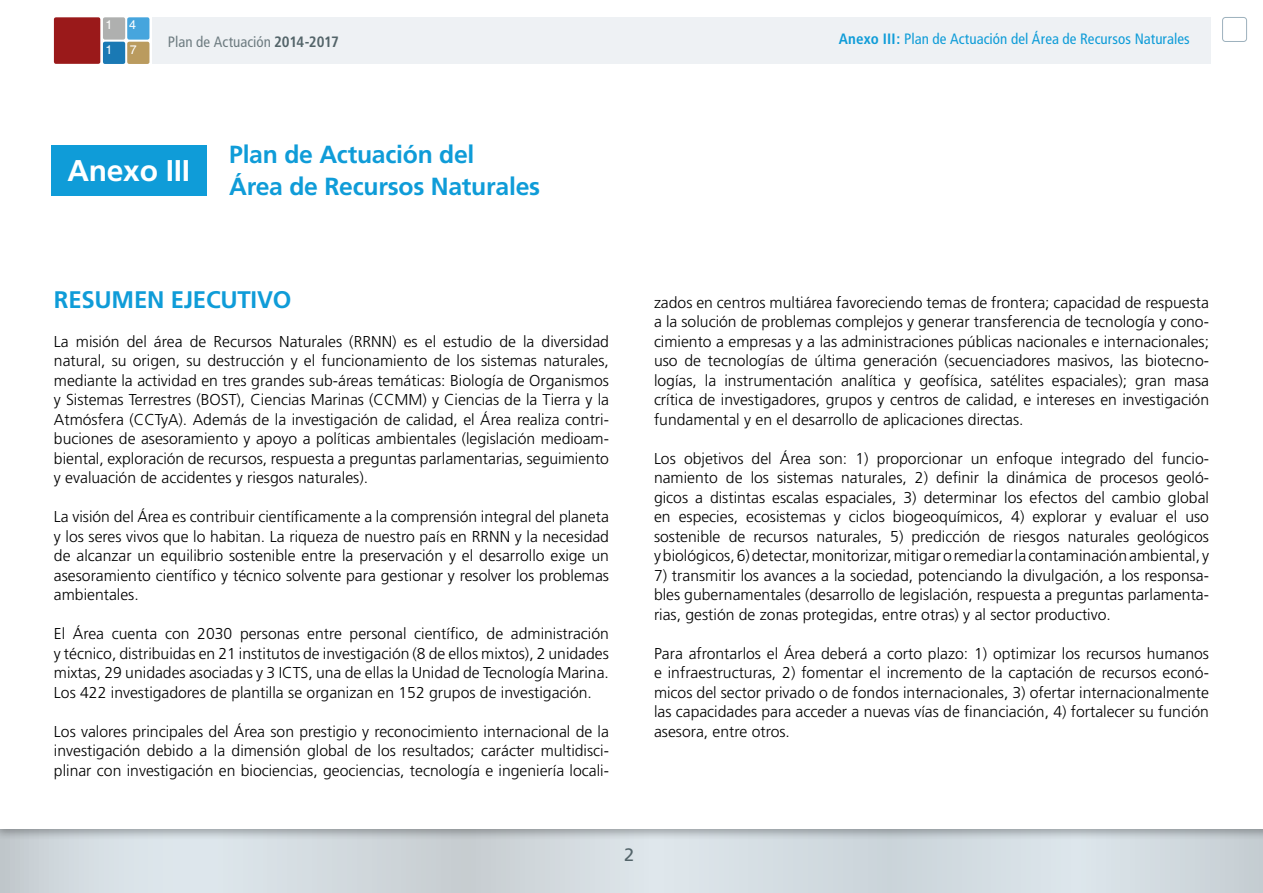
<style>
.page{position:relative;width:1263px;height:893px;background:#fff}
.page>*{position:absolute;margin:0;border:0;box-sizing:border-box;transform-origin:0 0}
.t1{font:700 30px "Frutiger";letter-spacing:-.01em;color:#fff}
.t2{font:700 24.75px/31.5px "Frutiger";letter-spacing:-.01em;color:#0f9cd8}
.t3{font:700 24px "Frutiger";letter-spacing:-.01em;color:#0f9cd8}
.t4{font:18px "Frutiger";color:#536469}
.t5{font:300 15.75px/19.5px "Frutiger";color:#000;text-align:justify}
.t6{font:condensed 15px "Frutiger";letter-spacing:.005em;color:#0f9cd8}
.t7{font:condensed 15px "Frutiger";color:#6e7c81}
.t8{font:12.45px/24.5px "Helvetica";color:#fff}
.s1{font-weight:700;color:#536469}
.s2{font-weight:700}
</style>
<div class="page">
<svg style="left:0;top:841px;width:1263px;height:52px"></svg>
<div style="left:0;top:630px;width:1263px;height:211px;background:#000;opacity:.3"></div>
<div style="left:0;top:635px;width:1263px;height:194px;background:#fff"></div>
<div style="left:0;top:566px;width:1263px;height:128px;background:#fff"></div>
<div style="left:152px;top:17px;width:1058px;height:47px;background:#eef1f4"></div>
<div style="left:1222px;top:17px;width:25px;height:25px;border:1px solid #9db1bd;border-radius:3px"></div>
<div style="left:54px;top:17px;width:46px;height:47px;background:#9a191a;border-radius:2px"></div>
<div style="left:103px;top:17px;width:22px;height:23px;background:#afb0af;border-radius:2px"></div>
<div style="left:127px;top:17px;width:22px;height:23px;background:#46a5dd;border-radius:2px"></div>
<div style="left:103px;top:42px;width:22px;height:22px;background:#1a79b4;border-radius:2px"></div>
<div style="left:127px;top:42px;width:22px;height:22px;background:#ba9b5f;border-radius:2px"></div>
<div style="left:52px;top:146px;width:155px;height:50px;background:#0f9cd8"></div>
<p class="t8" style="left:105px;top:12px;width:9px">1<br>1</p>
<p class="t8" style="left:129px;top:12px;width:9px">4<br>7</p>
<p class="t7" style="left:168px;top:33px;width:173px">Plan de Actuación <span class="s1">2014-2017</span></p>
<p class="t6" style="left:839px;top:30px;width:352px"><span class="s2">Anexo III:</span> Plan de Actuación del Área de Recursos Naturales</p>
<h1 class="t1" style="left:68px;top:153px;width:124px">Anexo III</h1>
<h2 class="t2" style="left:229px;top:139px;width:313px">Plan de Actuación del<br>Área de Recursos Naturales</h2>
<h3 class="t3" style="left:54px;top:285px;width:235px">Resumen Ejecutivo</h3>
<p class="t5" style="left:54px;top:332px;width:557px">La misión del área de Recursos Naturales (RRNN) es el estudio de la diversidad natural, su origen, su destrucción y el funcionamiento de los sistemas naturales, mediante la actividad en tres grandes sub-áreas temáticas: Biología de Organismos y Sistemas Terrestres (BOST), Ciencias Marinas (CCMM) y Ciencias de la Tierra y la Atmósfera (CCTyA). Además de la investigación de calidad, el Área realiza contri&shy;buciones de asesoramiento y apoyo a políticas ambientales (legislación medioam&shy;biental, exploración de recursos, respuesta a preguntas parlamentarias, seguimiento y evaluación de accidentes y riesgos naturales).</p>
<p class="t5" style="left:54px;top:507px;width:557px">La visión del Área es contribuir científicamente a la comprensión integral del planeta y los seres vivos que lo habitan. La riqueza de nuestro país en RRNN y la necesidad de alcanzar un equilibrio sostenible entre la preservación y el desarrollo exige un asesoramiento científico y técnico solvente para gestionar y resolver los problemas ambientales.</p>
<p class="t5" style="left:54px;top:624px;width:556px">El Área cuenta con 2030 personas entre personal científico, de administración y técnico, distribuidas en 21 institutos de investigación (8 de ellos mixtos), 2 unidades mixtas, 29 unidades asociadas y 3 ICTS, una de ellas la Unidad de Tecnología Marina.<br>Los 422 investigadores de plantilla se organizan en 152 grupos de investigación.</p>
<p class="t5" style="left:54px;top:722px;width:556px">Los valores principales del Área son prestigio y reconocimiento internacional de la investigación debido a la dimensión global de los resultados; carácter multidisci&shy;plinar con investigación en biociencias, geociencias, tecnología e ingeniería locali-</p>
<p class="t5" style="left:654px;top:293px;width:557px">zados en centros multiárea favoreciendo temas de frontera; capacidad de respuesta a la solución de problemas complejos y generar transferencia de tecnología y cono&shy;cimiento a empresas y a las administraciones públicas nacionales e internacionales; uso de tecnologías de última generación (secuenciadores masivos, las biotecno&shy;logías, la instrumentación analítica y geofísica, satélites espaciales); gran masa crítica de investigadores, grupos y centros de calidad, e intereses en investigación fundamental y en el desarrollo de aplicaciones directas.</p>
<p class="t5" style="left:654px;top:449px;width:557px">Los objetivos del Área son: 1) proporcionar un enfoque integrado del funcio&shy;namiento de los sistemas naturales, 2) definir la dinámica de procesos geoló&shy;gicos a distintas escalas espaciales, 3) determinar los efectos del cambio global en especies, ecosistemas y ciclos biogeoquímicos, 4) explorar y evaluar el uso sostenible de recursos naturales, 5) predicción de riesgos naturales geológicos y biológicos, 6) detectar, monitorizar, mitigar o remediar la contaminación ambiental, y</p>
<p class="t5" style="left:654px;top:566px;width:556px">7) transmitir los avances a la sociedad, potenciando la divulgación, a los responsa&shy;bles gubernamentales (desarrollo de legislación, respuesta a preguntas parlamenta&shy;rias, gestión de zonas protegidas, entre otras) y al sector productivo.</p>
<p class="t5" style="left:654px;top:644px;width:557px">Para afrontarlos el Área deberá a corto plazo: 1) optimizar los recursos humanos e infraestructuras, 2) fomentar el incremento de la captación de recursos econó&shy;micos del sector privado o de fondos internacionales, 3) ofertar internacionalmente las capacidades para acceder a nuevas vías de financiación, 4) fortalecer su función asesora, entre otros.</p>
<p class="t4" style="left:624px;top:845px;width:12px">2</p>
</div>
